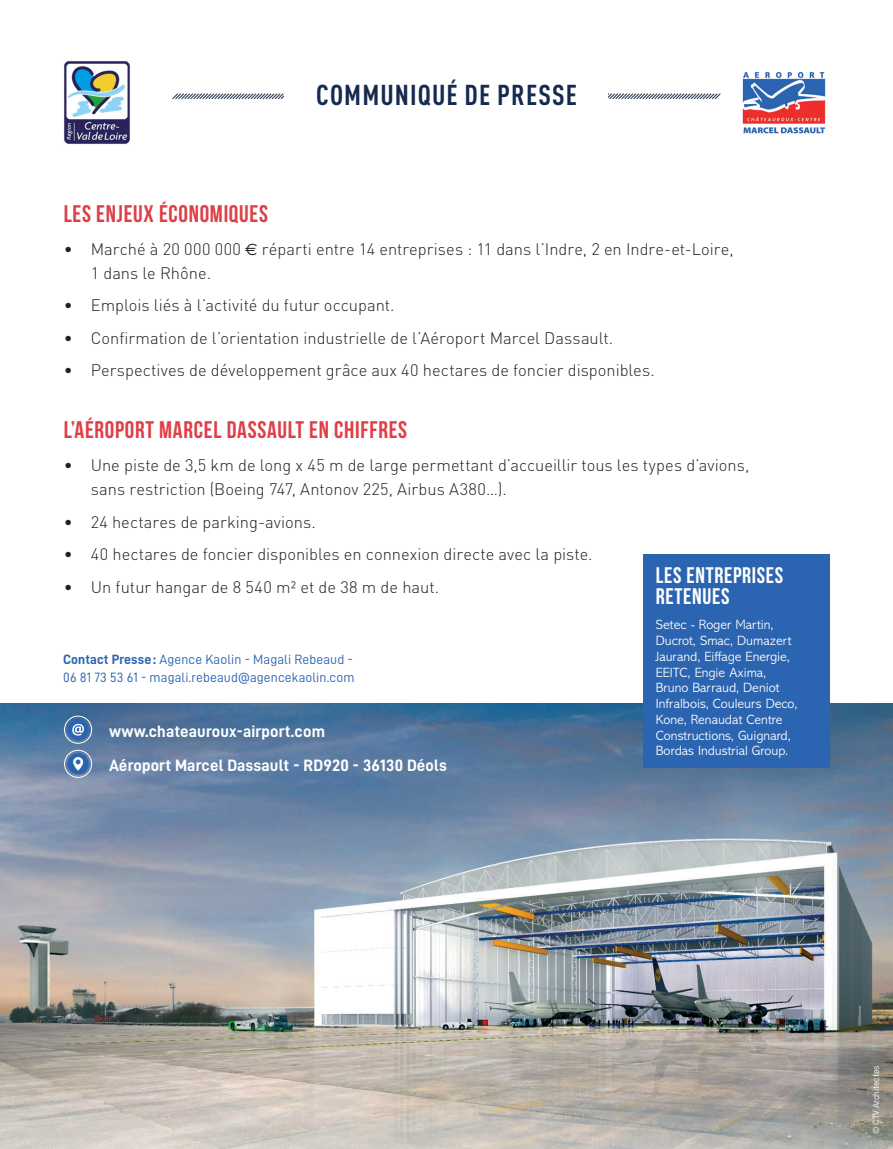
<style>
.page{position:relative;width:893px;height:1149px;background:#fff}
.page>*{position:absolute;margin:0;border:0;box-sizing:border-box;transform-origin:0 0}
.t1{font:700 condensed 28.35px "DIN Pro";letter-spacing:.04em;color:#162a50}
.Titre-rouge-petit{font:24px "Bebas Neue";letter-spacing:.03em;color:#de3f46}
.Titre-col-gauche{font:22.5px/21px "Bebas Neue";letter-spacing:.03em;color:#fff}
.t2{font:300 16.5px/24px "DIN Pro";color:#231f20}
.t3{font:16.5px "D DIN Bold";letter-spacing:.01em;color:#fff}
.Texte-brèves{font:300 13.5px/15.8px "Abadi MT Pro";color:#fff}
.t4{font:13.5px/18px "D DIN";letter-spacing:.01em;color:#2b64b0}
.t5{font:9px "D DIN";letter-spacing:-.005em;color:#fff}
.s1{font-family:"Euro Sans";font-weight:400}
.s2{font-family:"D DIN Bold"}
</style>
<div class="page">
<img style="left:742px;top:72px;width:84px;height:62px">
<img style="left:64px;top:61px;width:66px;height:83px">
<svg style="left:172px;top:93px;width:549px;height:7px"></svg>
<div style="left:285px;top:85px;width:323px;height:20px;background:#fff"></div>
<img style="left:0;top:703px;width:893px;height:445px">
<div style="left:67px;top:718px;width:22px;height:22px;background:#2b64b0;border-radius:50%"></div>
<div style="left:64px;top:715px;width:28px;height:28px;border:1px solid #fff;border-radius:50%"></div>
<svg style="left:72px;top:723px;width:12px;height:12px"></svg>
<div style="left:67px;top:753px;width:22px;height:21px;background:#2b64b0;border-radius:50%"></div>
<div style="left:64px;top:749px;width:28px;height:28px;border:1px solid #fff;border-radius:50%"></div>
<svg style="left:73px;top:757px;width:10px;height:13px"></svg>
<div style="left:643px;top:554px;width:186px;height:214px;background:#2b64b0"></div>
<p class="t1" style="left:316px;top:74px;width:262px">COMMUNIQUÉ DE PRESSE</p>
<p class="Titre-rouge-petit" style="left:64px;top:201px;width:206px">LES ENJEUX ÉCONOMIQUES</p>
<p class="t2" style="left:91px;top:236px;width:644px;text-indent:-27px">• Marché à 20 000 000 <span class="s1">€</span> réparti entre 14 entreprises : 11 dans l’Indre, 2 en Indre-et-Loire,<br>1 dans le Rhône.</p>
<p class="t2" style="left:64px;top:292px;width:332px">• Emplois liés à l’activité du futur occupant.</p>
<p class="t2" style="left:64px;top:325px;width:551px">• Confirmation de l’orientation industrielle de l’Aéroport Marcel Dassault.</p>
<p class="t2" style="left:64px;top:357px;width:592px">• Perspectives de développement grâce aux 40 hectares de foncier disponibles.</p>
<p class="Titre-rouge-petit" style="left:64px;top:417px;width:345px">L’AÉROPORT MARCEL DASSAULT EN CHIFFRES</p>
<p class="t2" style="left:91px;top:452px;width:660px;text-indent:-27px">• Une piste de 3,5 km de long x 45 m de large permettant d’accueillir tous les types d’avions, sans restriction (Boeing 747, Antonov 225, Airbus A380…).</p>
<p class="t2" style="left:64px;top:508px;width:254px">• 24 hectares de parking-avions.</p>
<p class="t2" style="left:64px;top:541px;width:530px">• 40 hectares de foncier disponibles en connexion directe avec la piste.</p>
<p class="t2" style="left:64px;top:574px;width:377px">• Un futur hangar de 8 540 m² et de 38 m de haut.</p>
<p class="Titre-col-gauche" style="left:656px;top:564px;width:129px">LES ENTREPRISES<br>RETENUES</p>
<p class="Texte-brèves" style="left:656px;top:617px;width:143px">Setec - Roger Martin,<br>Ducrot, Smac, Dumazert<br>Jaurand, Eiffage Energie,<br>EEITC, Engie Axima,<br>Bruno Barraud, Deniot<br>Infralbois, Couleurs Deco,<br>Kone, Renaudat Centre<br>Constructions, Guignard,<br>Bordas Industrial Group.</p>
<p class="t4" style="left:63px;top:649px;width:293px"><span class="s2">Contact Presse :</span> Agence Kaolin - Magali Rebeaud -<br>06 81 73 53 61 - magali.rebeaud@agencekaolin.com</p>
<p class="t3" style="left:109px;top:722px;width:217px">www.chateauroux-airport.com</p>
<p class="t3" style="left:109px;top:756px;width:339px">Aéroport Marcel Dassault - RD920 - 36130 Déols</p>
<p class="t5" style="left:871px;top:1133px;width:70px;rotate:-90deg">© CTV Architectes</p>
</div>
